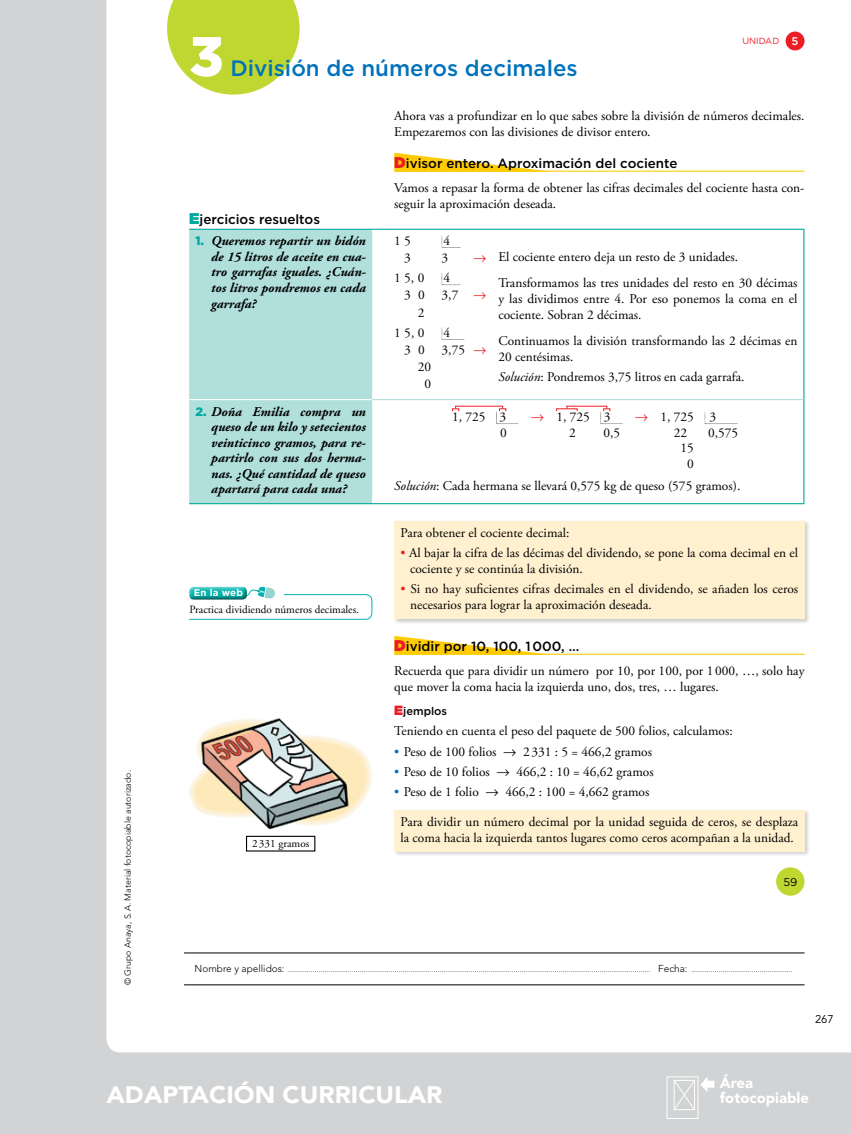
<style>
.page{position:relative;width:851px;height:1134px;background:#fff}
.page>*{position:absolute;margin:0;border:0;box-sizing:border-box;transform-origin:0 0}
.t1{font:900 55.62px "Gotham";color:#fff}
.t2{font:900 23.75px "Avenir LT Std";color:#fff;scale:1.06 1}
.t3{font:500 22.25px "Gotham";color:#0072bc}
.t4{font:900 14.88px/14.9px "Avenir LT Std";color:#fff}
.t5{font:13.38px/15.6px "Adobe Garamond Pro";color:#000}
.t6{font:italic 700 13.38px/15.6px "Adobe Garamond Pro";color:#000;text-align:justify}
.t7{font:500 13.38px "Gotham";color:#000}
.t8{font:11.25px "Avenir LT Std";color:#000}
.t9{font:11.12px "Adobe Garamond Pro";color:#000}
.t10{font:500 11.12px "Gotham";color:#000}
.t11{font:11.12px "Gotham";color:#000}
.t12{font:700 9.75px "Gotham";letter-spacing:.02em;color:#fff}
.t13{font:8.88px "Gotham";color:#ed1d24}
.t14{font:300 8.75px "Avenir LT Std";color:#000}
.t15{font:300 7.5px "Avenir LT Std";color:#000}
.s1{font-weight:500;font-size:11.12px;color:#fff}
.s2{font-weight:900;font-size:15.62px;color:#00a99d}
.s3{font-family:"Gotham";font-weight:900;font-style:normal;font-size:12.25px;color:#00a99d}
.s4{font-family:"Gotham";font-weight:900;font-size:15.62px;color:#ed1d24}
.s5{font-family:"Gotham";font-weight:500}
.s6{color:#ed1d24}
.s7{font-style:italic}
.s8{font-weight:900;font-size:13.38px;color:#ed1d24}
.s9{color:#0072bc}
.s10{font-size:10px}
</style>
<div class="page">
<div style="left:0;top:0;width:850px;height:1134px;background:#d1d3d4"></div>
<div style="left:106px;top:0;width:744px;height:1052px;background:#fff"></div>
<div style="left:666px;top:1076px;width:32px;height:43px;border:1px solid #fff"></div>
<svg style="left:672px;top:1076px;width:42px;height:35px"></svg>
<hr style="left:184px;top:953px;width:620px;height:1px;background:#000">
<hr style="left:184px;top:984px;width:620px;height:1px;background:#000">
<div style="left:785px;top:32px;width:19px;height:18px;background:#ed1d24;border-radius:50%"></div>
<div style="left:776px;top:867px;width:28px;height:29px;background:#bfd730;border-radius:50%"></div>
<svg style="left:394px;top:153px;width:158px;height:18px;background:#ffe585"></svg>
<hr style="left:394px;top:171px;width:410px;height:1px;background:#ffcb05">
<div style="left:393px;top:520px;width:417px;height:104px;background:#000;opacity:.2"></div>
<div style="left:394px;top:521px;width:410px;height:98px;background:#fff1d0"></div>
<svg style="left:394px;top:636px;width:158px;height:18px;background:#ffe586"></svg>
<hr style="left:394px;top:654px;width:410px;height:1px;background:#ffcb05">
<div style="left:393px;top:809px;width:417px;height:48px;background:#000;opacity:.2"></div>
<div style="left:394px;top:810px;width:410px;height:41px;background:#fff1d0"></div>
<img style="left:189px;top:717px;width:183px;height:111px">
<div style="left:246px;top:836px;width:69px;height:15px;border:1px solid #000"></div>
<svg style="left:167px;top:0;width:132px;height:95px;background:#c9dd51"></svg>
<div style="left:189px;top:230px;width:183px;height:273px;background:#b0dfdc"></div>
<hr style="left:189px;top:229px;width:183px;height:1px;background:#00a99d">
<svg style="left:372px;top:229px;width:22px;height:1px"></svg>
<hr style="left:394px;top:229px;width:410px;height:1px;background:#00a99d">
<hr style="left:189px;top:399px;width:183px;height:1px;background:#fff">
<hr style="left:803px;top:230px;width:1px;height:170px;background:#00a99d">
<hr style="left:803px;top:400px;width:1px;height:103px;background:#00a99d">
<hr style="left:189px;top:503px;width:183px;height:1px;background:#00a99d">
<svg style="left:372px;top:503px;width:22px;height:1px"></svg>
<hr style="left:394px;top:503px;width:410px;height:1px;background:#00a99d">
<svg style="left:372px;top:399px;width:22px;height:1px"></svg>
<hr style="left:394px;top:399px;width:409px;height:1px;background:#b0dfdc">
<svg style="left:439px;top:235px;width:21px;height:14px"></svg>
<svg style="left:439px;top:272px;width:21px;height:15px"></svg>
<svg style="left:439px;top:327px;width:26px;height:14px"></svg>
<div style="left:494px;top:411px;width:24px;height:15px;background:#f8fcf8"></div>
<div style="left:598px;top:411px;width:24px;height:15px;background:#f8fcf8"></div>
<svg style="left:702px;top:411px;width:36px;height:15px"></svg>
<svg style="left:452px;top:408px;width:7px;height:3px"></svg>
<svg style="left:496px;top:408px;width:22px;height:16px"></svg>
<svg style="left:600px;top:408px;width:22px;height:16px"></svg>
<svg style="left:188px;top:587px;width:184px;height:33px;background:#ecf9f8"></svg>
<div style="left:189px;top:585px;width:59px;height:15px;background:#000;opacity:.58"></div>
<svg style="left:474px;top:255px;width:12px;height:7px"></svg>
<p class="t1" style="left:189px;top:18px;width:36px">3</p>
<p class="t3" style="left:230px;top:54px;width:348px">División de números decimales</p>
<p class="t13" style="left:742px;top:35px;width:58px">UNIDAD <span class="s1">5</span></p>
<p class="t7" style="left:189px;top:210px;width:132px"><span class="s2">E</span>jercicios resueltos</p>
<p class="t6" style="left:211px;top:233px;width:156px;text-indent:-16px"><span class="s3">1.</span> Queremos repartir un bidón de 15 litros de aceite en cua&shy;tro garrafas iguales. ¿Cuán&shy;tos litros pondremos en cada garrafa?</p>
<p class="t5" style="left:394px;top:108px;width:411px">Ahora vas a profundizar en lo que sabes sobre la división de números decimales.<br>Empezaremos con las divisiones de divisor entero.</p>
<p class="t5" style="left:394px;top:152px;width:411px;line-height:24.4px"><span class="s4">D</span><span class="s5">ivisor entero. Aproximación del cociente<br></span>Vamos a repasar la forma de obtener las cifras decimales del cociente hasta con-</p>
<p class="t5" style="left:394px;top:196px;width:163px">seguir la aproximación deseada.</p>
<p class="t5" style="left:394px;top:233px;width:18px">1 5</p>
<p class="t5" style="left:443px;top:233px;width:8px">4</p>
<p class="t5" style="left:404px;top:250px;width:8px">3</p>
<p class="t5" style="left:441px;top:250px;width:8px">3</p>
<p class="t5" style="left:394px;top:271px;width:32px">1 5, 0</p>
<p class="t5" style="left:443px;top:271px;width:8px">4</p>
<p class="t5" style="left:404px;top:288px;width:22px">3 0</p>
<p class="t5" style="left:441px;top:288px;width:46px">3,7 <span class="s6">→</span></p>
<p class="t5" style="left:394px;top:303px;width:32px;line-height:20.2px;text-align:right">2<br>1 5, 0</p>
<p class="t5" style="left:443px;top:325px;width:8px">4</p>
<p class="t5" style="left:404px;top:342px;width:22px">3 0</p>
<p class="t5" style="left:441px;top:342px;width:46px">3,75 <span class="s6">→</span></p>
<p class="t5" style="left:417px;top:359px;width:15px;line-height:17.1px;text-align:center">20<br>0</p>
<p class="t5" style="left:498px;top:244px;width:300px;line-height:26.6px">El cociente entero deja un resto de 3 unidades.<br>Transformamos las tres unidades del resto en 30 décimas</p>
<p class="t5" style="left:498px;top:291px;width:300px">y las dividimos entre 4. Por eso ponemos la coma en el cociente. Sobran 2 décimas.</p>
<p class="t5" style="left:498px;top:334px;width:300px">Continuamos la división transformando las 2 décimas en<br>20 centésimas.</p>
<p class="t5" style="left:498px;top:370px;width:247px"><span class="s7">Solución</span>: Pondremos 3,75 litros en cada garrafa.</p>
<p class="t14" style="left:122px;top:985px;width:217px;rotate:-90deg">© Grupo Anaya, S.A. Material fotocopiable autorizado.</p>
<p class="t6" style="left:211px;top:404px;width:156px;text-indent:-16px"><span class="s3">2.</span> Doña Emilia compra un queso de un kilo y setecientos veinticinco gramos, para re&shy;partirlo con sus dos herma&shy;nas. ¿Qué cantidad de queso apartará para cada una?</p>
<p class="t5" style="left:452px;top:410px;width:55px">1, 725 3</p>
<p class="t5" style="left:530px;top:410px;width:81px"><span class="s6">→</span> 1, 725 3</p>
<p class="t5" style="left:635px;top:410px;width:83px"><span class="s6">→</span> 1, 725 3</p>
<p class="t5" style="left:500px;top:425px;width:8px">0</p>
<p class="t5" style="left:569px;top:425px;width:8px">2</p>
<p class="t5" style="left:603px;top:425px;width:18px">0,5</p>
<p class="t5" style="left:673px;top:425px;width:15px">22</p>
<p class="t5" style="left:708px;top:425px;width:32px">0,575</p>
<p class="t5" style="left:680px;top:441px;width:15px;text-align:center">15<br>0</p>
<p class="t5" style="left:394px;top:478px;width:347px"><span class="s7">Solución</span>: Cada hermana se llevará 0,575 kg de queso (575 gramos).</p>
<p class="t12" style="left:194px;top:586px;width:51px">En la web</p>
<p class="t9" style="left:189px;top:602px;width:171px">Practica dividiendo números decimales.</p>
<p class="t9" style="left:252px;top:837px;width:59px">2331 gramos</p>
<p class="t5" style="left:400px;top:525px;width:170px">Para obtener el cociente decimal:</p>
<p class="t5" style="left:410px;top:546px;width:389px;text-indent:-9px"><span class="s6">•</span> Al bajar la cifra de las décimas del dividendo, se pone la coma decimal en el cociente y se continúa la división.</p>
<p class="t5" style="left:410px;top:581px;width:389px;text-indent:-9px"><span class="s6">•</span> Si no hay suficientes cifras decimales en el dividendo, se añaden los ceros necesarios para lograr la aproximación deseada.</p>
<p class="t5" style="left:394px;top:635px;width:411px;line-height:24.4px"><span class="s4">D</span><span class="s5">ividir por 10, 100, 1 000, …<br></span>Recuerda que para dividir un número por 10, por 100, por 1000, …, solo hay</p>
<p class="t5" style="left:394px;top:679px;width:326px">que mover la coma hacia la izquierda uno, dos, tres, … lugares.</p>
<p class="t10" style="left:394px;top:704px;width:54px"><span class="s8">E</span>jemplos</p>
<p class="t5" style="left:394px;top:724px;width:340px">Teniendo en cuenta el peso del paquete de 500 folios, calculamos:</p>
<p class="t5" style="left:394px;top:744px;width:259px"><span class="s9">•</span> Peso de 100 folios → 2331 : 5 = 466,2 gramos</p>
<p class="t5" style="left:394px;top:764px;width:261px"><span class="s9">•</span> Peso de 10 folios → 466,2 : 10 = 46,62 gramos</p>
<p class="t5" style="left:394px;top:785px;width:256px"><span class="s9">•</span> Peso de 1 folio → 466,2 : 100 = 4,662 gramos</p>
<p class="t5" style="left:400px;top:814px;width:399px">Para dividir un número decimal por la unidad seguida de ceros, se desplaza la coma hacia la izquierda tantos lugares como ceros acompañan a la unidad.</p>
<p class="t11" style="left:783px;top:875px;width:15px">59</p>
<p class="t15" style="left:195px;top:965px;width:599px"><span class="s10">Nombre y apellidos:</span> .......................................................................................................................................................................................... <span class="s10">Fecha:</span> ....................................................</p>
<p class="t8" style="left:814px;top:1013px;width:20px">267</p>
<h2 class="t2" style="left:106px;top:1080px;width:318px">ADAPTACIÓN CURRICULAR</h2>
<p class="t4" style="left:719px;top:1075px;width:91px">Área fotocopiable</p>
</div>
